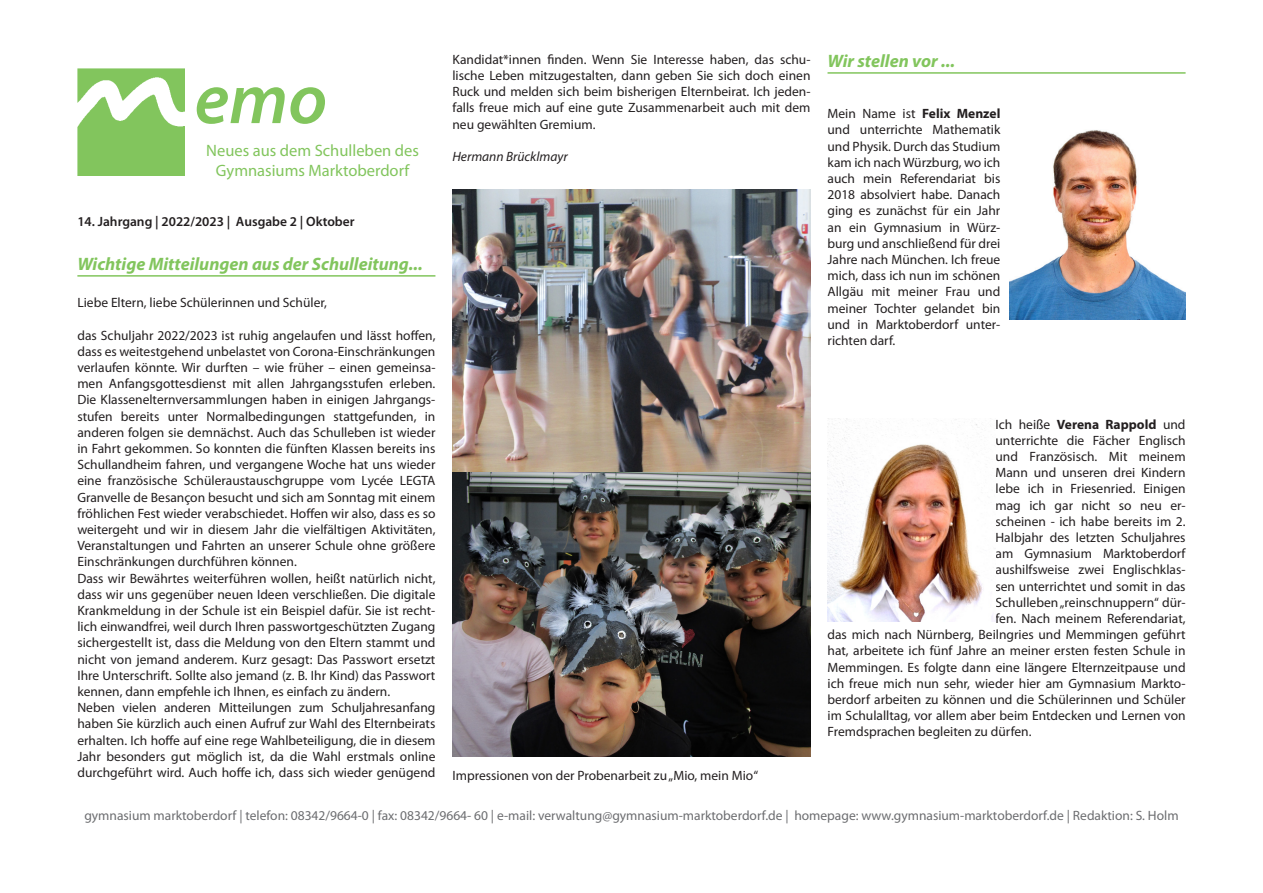
<style>
.page{position:relative;width:1263px;height:893px;background:#fff}
.page>*{position:absolute;margin:0;border:0;box-sizing:border-box;transform-origin:0 0}
.t1{font:italic 600 72px "Myriad Pro";color:#82c55d}
.t2{font:italic 700 18px "Myriad Pro";color:#82c55d}
.t3{font:16.5px/19.8px "Myriad Pro";color:#82c55d;text-align:center}
.t4{font:13.5px/16.2px "Myriad Pro";color:#231f20;text-align:justify}
.t5{font:13.5px "Myriad Pro";color:#6c6d70}
.t6{font:600 13.5px "Myriad Pro";color:#231f20}
.t7{font:700 13.5px "Myriad Pro";color:#231f20}
.t8{font:italic 13.5px "Myriad Pro";color:#231f20}
.s1{font-weight:700}
.s2{font-weight:400}
</style>
<div class="page">
<img style="left:77px;top:69px;width:107px;height:106px">
<hr style="left:77px;top:275px;width:358px;height:2px;background:#82c55d">
<img style="left:827px;top:419px;width:168px;height:202px">
<img style="left:1009px;top:130px;width:176px;height:190px">
<hr style="left:827px;top:72px;width:358px;height:2px;background:#82c55d">
<img style="left:452px;top:189px;width:358px;height:567px">
<h1 class="t1" style="left:195px;top:53px;width:134px">emo</h1>
<p class="t3" style="left:206px;top:140px;width:214px">Neues aus dem Schulleben des<br>Gymnasiums Marktoberdorf</p>
<p class="t6" style="left:77px;top:213px;width:279px">14. Jahrgang | 2022/2023 | Ausgabe 2 | Oktober</p>
<h2 class="t2" style="left:77px;top:252px;width:347px">Wichtige Mitteilungen aus der Schulleitung...</h2>
<p class="t4" style="left:77px;top:294px;width:251px">Liebe Eltern, liebe Schülerinnen und Schüler,</p>
<p class="t4" style="left:77px;top:327px;width:360px;text-align:left">das Schuljahr 2022/2023 ist ruhig angelaufen und lässt hoffen, dass es weitestgehend unbelastet von Corona-Einschränkungen verlaufen könnte. Wir durften – wie früher – einen gemeinsa&shy;men Anfangsgottesdienst mit allen Jahrgangsstufen erleben.<br>Die Klassenelternversammlungen haben in einigen Jahrgangs&shy;stufen bereits unter Normalbedingungen stattgefunden, in anderen folgen sie demnächst. Auch das Schulleben ist wieder in Fahrt gekommen. So konnten die fünften Klassen bereits ins Schullandheim fahren, und vergangene Woche hat uns wieder eine französische Schüleraustauschgruppe vom Lycée LEGTA Granvelle de Besançon besucht und sich am Sonntag mit einem fröhlichen Fest wieder verabschiedet. Hoffen wir also, dass es so weitergeht und wir in diesem Jahr die vielfältigen Aktivitäten, Veranstaltungen und Fahrten an unserer Schule ohne größere Einschränkungen durchführen können.<br>Dass wir Bewährtes weiterführen wollen, heißt natürlich nicht, dass wir uns gegenüber neuen Ideen verschließen. Die digitale Krankmeldung in der Schule ist ein Beispiel dafür. Sie ist recht&shy;lich einwandfrei, weil durch Ihren passwortgeschützten Zugang sichergestellt ist, dass die Meldung von den Eltern stammt und nicht von jemand anderem. Kurz gesagt: Das Passwort ersetzt Ihre Unterschrift. Sollte also jemand (z. B. Ihr Kind) das Passwort kennen, dann empfehle ich Ihnen, es einfach zu ändern.<br>Neben vielen anderen Mitteilungen zum Schuljahresanfang haben Sie kürzlich auch einen Aufruf zur Wahl des Elternbeirats erhalten. Ich hoffe auf eine rege Wahlbeteiligung, die in diesem Jahr besonders gut möglich ist, da die Wahl erstmals online durchgeführt wird. Auch hoffe ich, dass sich wieder genügend</p>
<p class="t4" style="left:452px;top:51px;width:360px">Kandidat*innen finden. Wenn Sie Interesse haben, das schu&shy;lische Leben mitzugestalten, dann geben Sie sich doch einen Ruck und melden sich beim bisherigen Elternbeirat. Ich jeden&shy;falls freue mich auf eine gute Zusammenarbeit auch mit dem neu gewählten Gremium.</p>
<p class="t8" style="left:452px;top:148px;width:117px">Hermann Brücklmayr</p>
<p class="t4" style="left:452px;top:767px;width:307px">Impressionen von der Probenarbeit zu „Mio, mein Mio“</p>
<h2 class="t2" style="left:827px;top:49px;width:129px">Wir stellen vor ...</h2>
<p class="t4" style="left:827px;top:105px;width:174px">Mein Name ist <span class="s1">Felix Menzel </span>und unterrichte Mathematik und Physik. Durch das Studium kam ich nach Würzburg, wo ich auch mein Referendariat bis 2018 absolviert habe. Danach ging es zunächst für ein Jahr an ein Gymnasium in Würz&shy;burg und anschließend für drei Jahre nach München. Ich freue mich, dass ich nun im schönen Allgäu mit meiner Frau und meiner Tochter gelandet bin und in Marktoberdorf unter&shy;richten darf.</p>
<p class="t7" style="left:995px;top:415px;width:192px"><span class="s2">Ich heiße</span> Verena Rappold <span class="s2">und</span></p>
<p class="t4" style="left:995px;top:432px;width:192px">unterrichte die Fächer Englisch</p>
<p class="t4" style="left:995px;top:448px;width:192px">und Französisch. Mit meinem</p>
<p class="t4" style="left:995px;top:464px;width:192px">Mann und unseren drei Kindern</p>
<p class="t4" style="left:995px;top:481px;width:192px">lebe ich in Friesenried. Einigen</p>
<p class="t4" style="left:995px;top:497px;width:192px">mag ich gar nicht so neu er-</p>
<p class="t4" style="left:995px;top:513px;width:192px">scheinen - ich habe bereits im 2.</p>
<p class="t4" style="left:995px;top:529px;width:192px">Halbjahr des letzten Schuljahres</p>
<p class="t4" style="left:995px;top:545px;width:192px">am Gymnasium Marktoberdorf</p>
<p class="t4" style="left:995px;top:562px;width:192px">aushilfsweise zwei Englischklas-</p>
<p class="t4" style="left:995px;top:578px;width:192px">sen unterrichtet und somit in das</p>
<p class="t4" style="left:995px;top:594px;width:192px">Schulleben „reinschnuppern“ dür-</p>
<p class="t4" style="left:995px;top:610px;width:192px">fen. Nach meinem Referendariat,</p>
<p class="t4" style="left:827px;top:626px;width:359px">das mich nach Nürnberg, Beilngries und Memmingen geführt</p>
<p class="t4" style="left:827px;top:643px;width:360px">hat, arbeitete ich fünf Jahre an meiner ersten festen Schule in</p>
<p class="t4" style="left:827px;top:659px;width:360px">Memmingen. Es folgte dann eine längere Elternzeitpause und</p>
<p class="t4" style="left:827px;top:675px;width:360px">ich freue mich nun sehr, wieder hier am Gymnasium Markto-</p>
<p class="t4" style="left:827px;top:691px;width:360px">berdorf arbeiten zu können und die Schülerinnen und Schüler</p>
<p class="t4" style="left:827px;top:707px;width:360px">im Schulalltag, vor allem aber beim Entdecken und Lernen von</p>
<p class="t4" style="left:827px;top:724px;width:206px">Fremdsprachen begleiten zu dürfen.</p>
<p class="t5" style="left:84px;top:807px;width:1096px">gymnasium marktoberdorf | telefon: 08342/9664-0 | fax: 08342/9664- 60 | e-mail: verwaltung@gymnasium-marktoberdorf.de | homepage: www.gymnasium-marktoberdorf.de | Redaktion: S. Holm</p>
</div>
